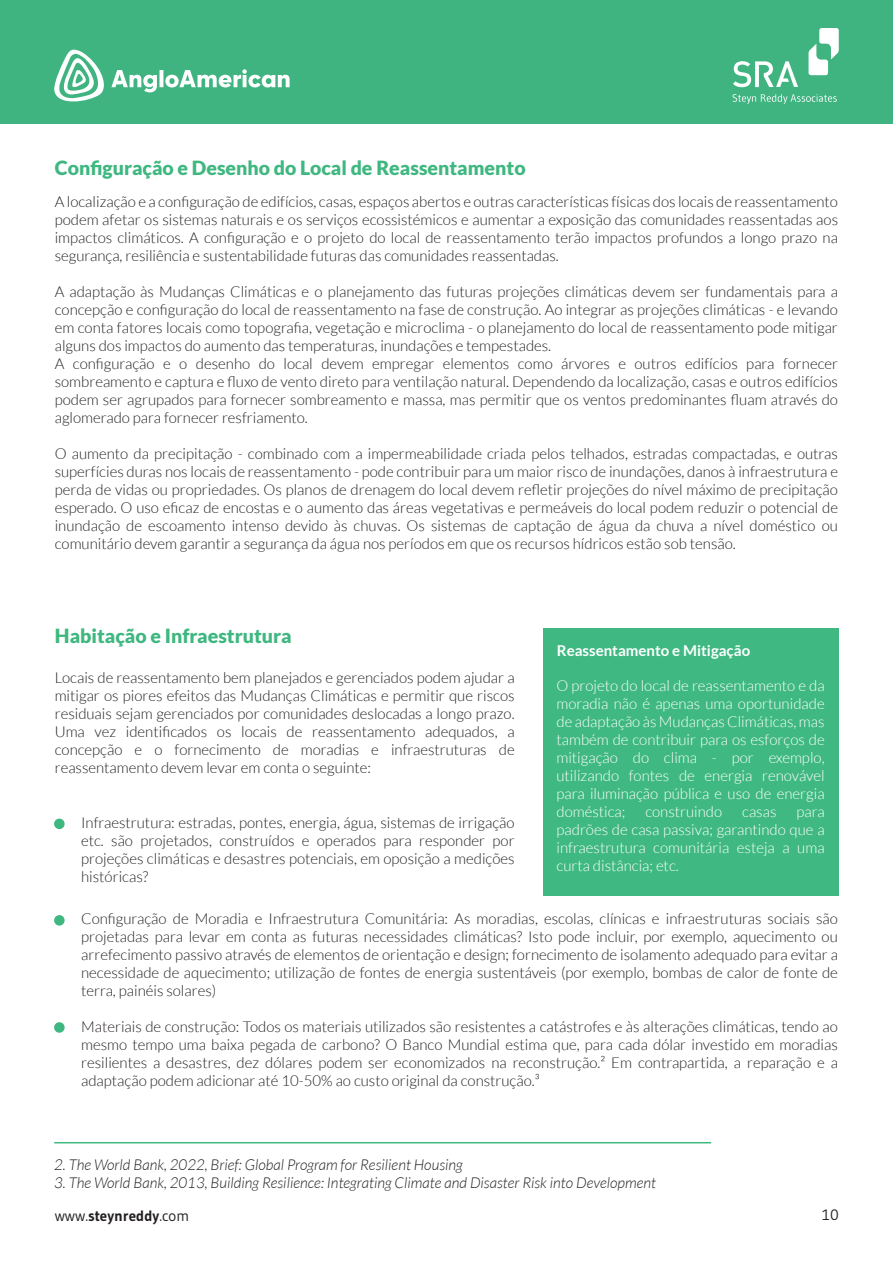
<style>
.page{position:relative;width:893px;height:1263px;background:#fff}
.page>*{position:absolute;margin:0;border:0;box-sizing:border-box;transform-origin:0 0}
.t1{font:900 19.5px "Lato";color:#3fb780}
.t2{font:300 15px/18px "Lato";color:#231f20;text-align:justify}
.t3{font:300 15px/18px "Lato";color:#fff;text-align:justify}
.t4{font:italic 300 15px "Lato";color:#231f20}
.t5{font:700 15px "Lato";color:#fff}
.t6{font:700 15px "Gudea";color:#231f20}
.t7{font:15px "Gudea";color:#231f20}
.s1{font-weight:400}
</style>
<div class="page">
<div style="left:0;top:0;width:893px;height:123px;background:#3fb480"></div>
<svg style="left:733px;top:61px;width:65px;height:26px"></svg>
<svg style="left:732px;top:94px;width:105px;height:10px"></svg>
<svg style="left:808px;top:28px;width:31px;height:47px"></svg>
<svg style="left:54px;top:49px;width:236px;height:53px"></svg>
<div style="left:55px;top:916px;width:9px;height:9px;background:#3fb780;border-radius:50%"></div>
<div style="left:54px;top:915px;width:11px;height:10px;border:2px solid #3fb780;border-radius:50%"></div>
<div style="left:55px;top:1023px;width:9px;height:9px;background:#3fb780;border-radius:50%"></div>
<div style="left:54px;top:1022px;width:11px;height:11px;border:2px solid #3fb780;border-radius:50%"></div>
<div style="left:55px;top:819px;width:9px;height:9px;background:#3fb780;border-radius:50%"></div>
<div style="left:54px;top:819px;width:11px;height:10px;border:2px solid #3fb780;border-radius:50%"></div>
<div style="left:543px;top:628px;width:295px;height:268px;background:#3fb981"></div>
<hr style="left:54px;top:1142px;width:657px;height:1px;background:#3fb981">
<h1 class="t1" style="left:55px;top:157px;width:472px">Configuração e Desenho do Local de Reassentamento</h1>
<p class="t2" style="left:55px;top:193px;width:785px">A localização e a configuração de edifícios, casas, espaços abertos e outras características físicas dos locais de reassentamento podem afetar os sistemas naturais e os serviços ecossistémicos e aumentar a exposição das comunidades reassentadas aos impactos climáticos. A configuração e o projeto do local de reassentamento terão impactos profundos a longo prazo na segurança, resiliência e sustentabilidade futuras das comunidades reassentadas.</p>
<p class="t2" style="left:55px;top:283px;width:785px;text-align:left">A adaptação às Mudanças Climáticas e o planejamento das futuras projeções climáticas devem ser fundamentais para a concepção e configuração do local de reassentamento na fase de construção. Ao integrar as projeções climáticas - e levando em conta fatores locais como topografia, vegetação e microclima - o planejamento do local de reassentamento pode mitigar alguns dos impactos do aumento das temperaturas, inundações e tempestades.<br>A configuração e o desenho do local devem empregar elementos como árvores e outros edifícios para fornecer sombreamento e captura e fluxo de vento direto para ventilação natural. Dependendo da localização, casas e outros edifícios podem ser agrupados para fornecer sombreamento e massa, mas permitir que os ventos predominantes fluam através do aglomerado para fornecer resfriamento.</p>
<p class="t2" style="left:55px;top:445px;width:785px">O aumento da precipitação - combinado com a impermeabilidade criada pelos telhados, estradas compactadas, e outras superfícies duras nos locais de reassentamento - pode contribuir para um maior risco de inundações, danos à infraestrutura e perda de vidas ou propriedades. Os planos de drenagem do local devem refletir projeções do nível máximo de precipitação esperado. O uso eficaz de encostas e o aumento das áreas vegetativas e permeáveis do local podem reduzir o potencial de inundação de escoamento intenso devido às chuvas. Os sistemas de captação de água da chuva a nível doméstico ou comunitário devem garantir a segurança da água nos períodos em que os recursos hídricos estão sob tensão.</p>
<h1 class="t1" style="left:55px;top:625px;width:238px">Habitação e Infraestrutura</h1>
<p class="t5" style="left:557px;top:642px;width:195px">Reassentamento e Mitigação</p>
<p class="t2" style="left:55px;top:669px;width:461px">Locais de reassentamento bem planejados e gerenciados podem ajudar a mitigar os piores efeitos das Mudanças Climáticas e permitir que riscos residuais sejam gerenciados por comunidades deslocadas a longo prazo.<br>Uma vez identificados os locais de reassentamento adequados, a concepção e o fornecimento de moradias e infraestruturas de reassentamento devem levar em conta o seguinte:</p>
<p class="t3" style="left:556px;top:677px;width:270px">O projeto do local de reassentamento e da moradia não é apenas uma oportunidade de adaptação às Mudanças Climáticas, mas também de contribuir para os esforços de mitigação do clima - por exemplo, utilizando fontes de energia renovável para iluminação pública e uso de energia doméstica;</p>
<p class="t3" style="left:645px;top:803px;width:78px">construindo</p>
<p class="t3" style="left:742px;top:803px;width:36px">casas</p>
<p class="t3" style="left:556px;top:803px;width:270px;text-indent:240px">para padrões de casa passiva; garantindo que a infraestrutura comunitária esteja a uma curta distância; etc.</p>
<p class="t2" style="left:81px;top:813px;width:435px">Infraestrutura: estradas, pontes, energia, água, sistemas de irrigação etc. são projetados, construídos e operados para responder por projeções climáticas e desastres potenciais, em oposição a medições históricas?</p>
<p class="t2" style="left:81px;top:910px;width:758px">Configuração de Moradia e Infraestrutura Comunitária: As moradias, escolas, clínicas e infraestruturas sociais são projetadas para levar em conta as futuras necessidades climáticas? Isto pode incluir, por exemplo, aquecimento ou arrefecimento passivo através de elementos de orientação e design; fornecimento de isolamento adequado para evitar a necessidade de aquecimento; utilização de fontes de energia sustentáveis (por exemplo, bombas de calor de fonte de terra, painéis solares)</p>
<p class="t2" style="left:81px;top:1018px;width:758px">Materiais de construção: Todos os materiais utilizados são resistentes a catástrofes e às alterações climáticas, tendo ao mesmo tempo uma baixa pegada de carbono? O Banco Mundial estima que, para cada dólar investido em moradias resilientes a desastres, dez dólares podem ser economizados na reconstrução.² Em contrapartida, a reparação e a adaptação podem adicionar até 10-50% ao custo original da construção.³</p>
<p class="t4" style="left:54px;top:1156px;width:410px">2. The World Bank, 2022, Brief: Global Program for Resilient Housing</p>
<p class="t4" style="left:54px;top:1174px;width:603px">3. The World Bank, 2013, Building Resilience: Integrating Climate and Disaster Risk into Development</p>
<p class="t6" style="left:55px;top:1207px;width:136px"><span class="s1">www.</span>steynreddy<span class="s1">.com</span></p>
<p class="t7" style="left:822px;top:1205px;width:18px">10</p>
</div>
